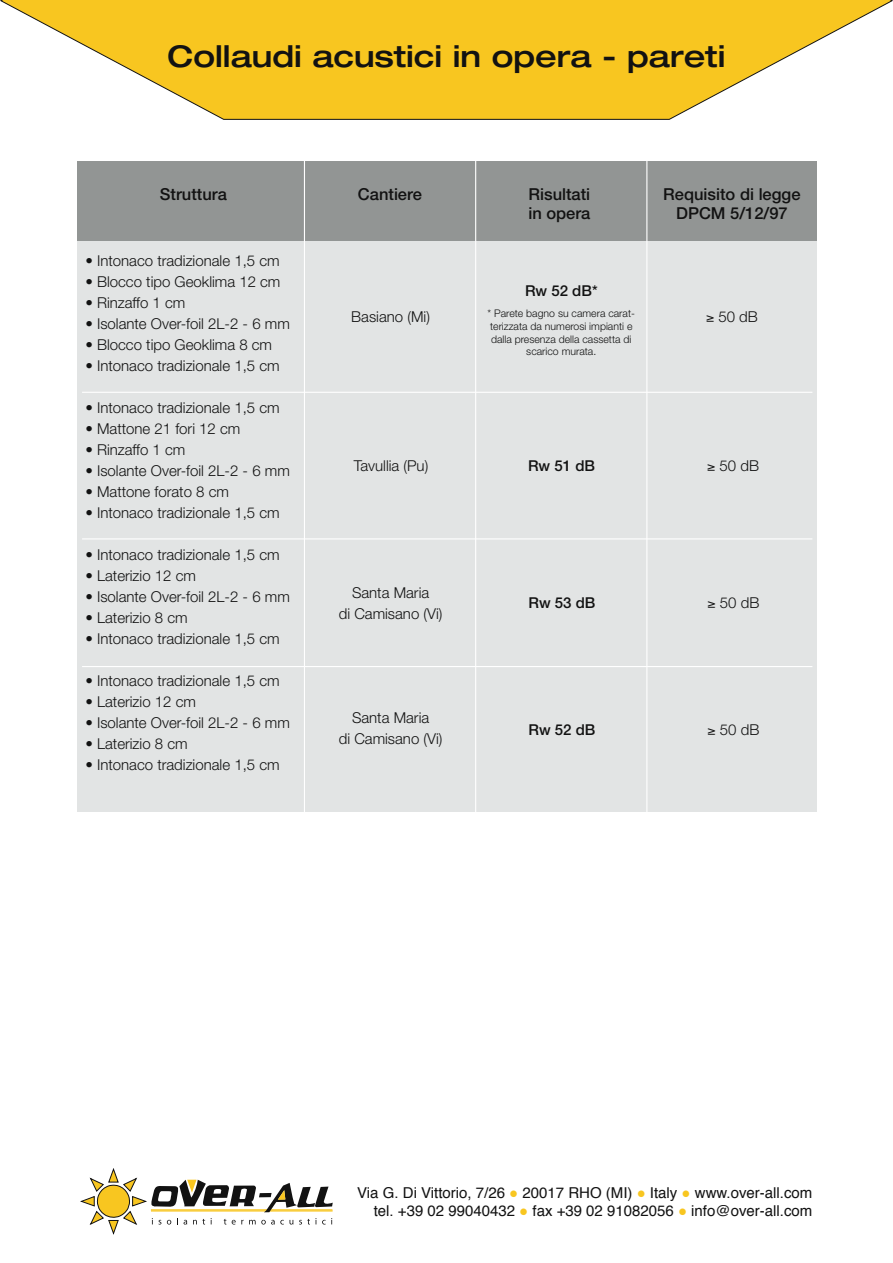
<style>
.page{position:relative;width:893px;height:1263px;background:#fff}
.page>*{position:absolute;margin:0;border:0;box-sizing:border-box;transform-origin:0 0}
.t1{font:500 expanded 30px "Helvetica Neue";color:#121212}
.t2{font:500 16.5px "Helvetica Neue";color:#121212}
.t3{font:300 15px/21px "Helvetica Neue";color:#121212;text-align:center}
.t4{font:15px/18px "Helvetica";color:#121212;text-align:right}
.t5{font:500 15px "Helvetica Neue";color:#121212}
.t6{font:300 10.5px/12.6px "Helvetica Neue";color:#121212;text-align:center}
.s1{color:#f8c620}
</style>
<div class="page">
<div style="left:77px;top:162px;width:739px;height:650px;background:#e2e4e4"></div>
<div style="left:77px;top:162px;width:739px;height:79px;background:#929594"></div>
<svg style="left:0;top:0;width:893px;height:120px"></svg>
<hr style="left:304px;top:158px;width:1px;height:679px;background:#fff">
<hr style="left:475px;top:158px;width:1px;height:678px;background:#fff">
<hr style="left:646px;top:158px;width:1px;height:677px;background:#fff">
<svg style="left:81px;top:1169px;width:252px;height:65px"></svg>
<hr style="left:82px;top:666px;width:730px;height:1px;background:#fff">
<hr style="left:82px;top:538px;width:730px;height:1px;background:#fff">
<hr style="left:82px;top:392px;width:730px;height:1px;background:#fff">
<h1 class="t1" style="left:167px;top:38px;width:560px">Collaudi acustici in opera - pareti</h1>
<p class="t2" style="left:160px;top:184px;width:68px">Struttura</p>
<p class="t2" style="left:358px;top:184px;width:65px">Cantiere</p>
<p class="t2" style="left:529px;top:184px;width:63px">Risultati</p>
<p class="t2" style="left:663px;top:184px;width:139px">Requisito di legge</p>
<p class="t2" style="left:528px;top:204px;width:64px">in opera</p>
<p class="t2" style="left:676px;top:204px;width:113px">DPCM 5/12/97</p>
<p class="t3" style="left:85px;top:250px;width:196px">• Intonaco tradizionale 1,5 cm</p>
<p class="t3" style="left:85px;top:271px;width:197px">• Blocco tipo Geoklima 12 cm</p>
<p class="t3" style="left:85px;top:292px;width:102px">• Rinzaffo 1 cm</p>
<p class="t3" style="left:85px;top:313px;width:206px">• Isolante Over-foil 2L-2 - 6 mm</p>
<p class="t3" style="left:85px;top:334px;width:188px">• Blocco tipo Geoklima 8 cm</p>
<p class="t3" style="left:85px;top:355px;width:196px">• Intonaco tradizionale 1,5 cm</p>
<p class="t3" style="left:85px;top:397px;width:196px">• Intonaco tradizionale 1,5 cm</p>
<p class="t3" style="left:85px;top:418px;width:157px">• Mattone 21 fori 12 cm</p>
<p class="t3" style="left:85px;top:439px;width:102px">• Rinzaffo 1 cm</p>
<p class="t3" style="left:85px;top:460px;width:206px">• Isolante Over-foil 2L-2 - 6 mm</p>
<p class="t3" style="left:85px;top:481px;width:145px">• Mattone forato 8 cm</p>
<p class="t3" style="left:85px;top:502px;width:196px">• Intonaco tradizionale 1,5 cm</p>
<p class="t3" style="left:85px;top:544px;width:196px">• Intonaco tradizionale 1,5 cm</p>
<p class="t3" style="left:85px;top:565px;width:112px">• Laterizio 12 cm</p>
<p class="t3" style="left:85px;top:586px;width:206px">• Isolante Over-foil 2L-2 - 6 mm</p>
<p class="t3" style="left:85px;top:607px;width:104px">• Laterizio 8 cm</p>
<p class="t3" style="left:85px;top:628px;width:196px">• Intonaco tradizionale 1,5 cm</p>
<p class="t3" style="left:85px;top:670px;width:196px">• Intonaco tradizionale 1,5 cm</p>
<p class="t3" style="left:85px;top:691px;width:112px">• Laterizio 12 cm</p>
<p class="t3" style="left:85px;top:712px;width:206px">• Isolante Over-foil 2L-2 - 6 mm</p>
<p class="t3" style="left:85px;top:733px;width:104px">• Laterizio 8 cm</p>
<p class="t3" style="left:85px;top:754px;width:196px">• Intonaco tradizionale 1,5 cm</p>
<p class="t5" style="left:525px;top:282px;width:74px">Rw 52 dB*</p>
<p class="t6" style="left:488px;top:307px;width:149px">* Parete bagno su camera carat&shy;terizzata da numerosi impianti e dalla presenza della cassetta di scarico murata.</p>
<p class="t3" style="left:706px;top:306px;width:53px">≥ 50 dB</p>
<p class="t3" style="left:351px;top:306px;width:80px">Basiano (Mi)</p>
<p class="t3" style="left:354px;top:455px;width:76px">Tavullia (Pu)</p>
<p class="t5" style="left:528px;top:457px;width:68px">Rw 51 dB</p>
<p class="t3" style="left:707px;top:455px;width:53px">≥ 50 dB</p>
<p class="t3" style="left:339px;top:581px;width:105px">Santa Maria<br>di Camisano (Vi)</p>
<p class="t5" style="left:528px;top:594px;width:68px">Rw 53 dB</p>
<p class="t3" style="left:708px;top:592px;width:53px">≥ 50 dB</p>
<p class="t3" style="left:339px;top:707px;width:105px">Santa Maria<br>di Camisano (Vi)</p>
<p class="t5" style="left:528px;top:720px;width:68px">Rw 52 dB</p>
<p class="t3" style="left:708px;top:719px;width:53px">≥ 50 dB</p>
<p class="t4" style="left:357px;top:1184px;width:457px">Via G. Di Vittorio, 7/26 <span class="s1">●</span> 20017 RHO (MI) <span class="s1">●</span> Italy <span class="s1">●</span> www.over-all.com tel. +39 02 99040432 <span class="s1">●</span> fax +39 02 91082056 <span class="s1">●</span> info@over-all.com</p>
</div>
